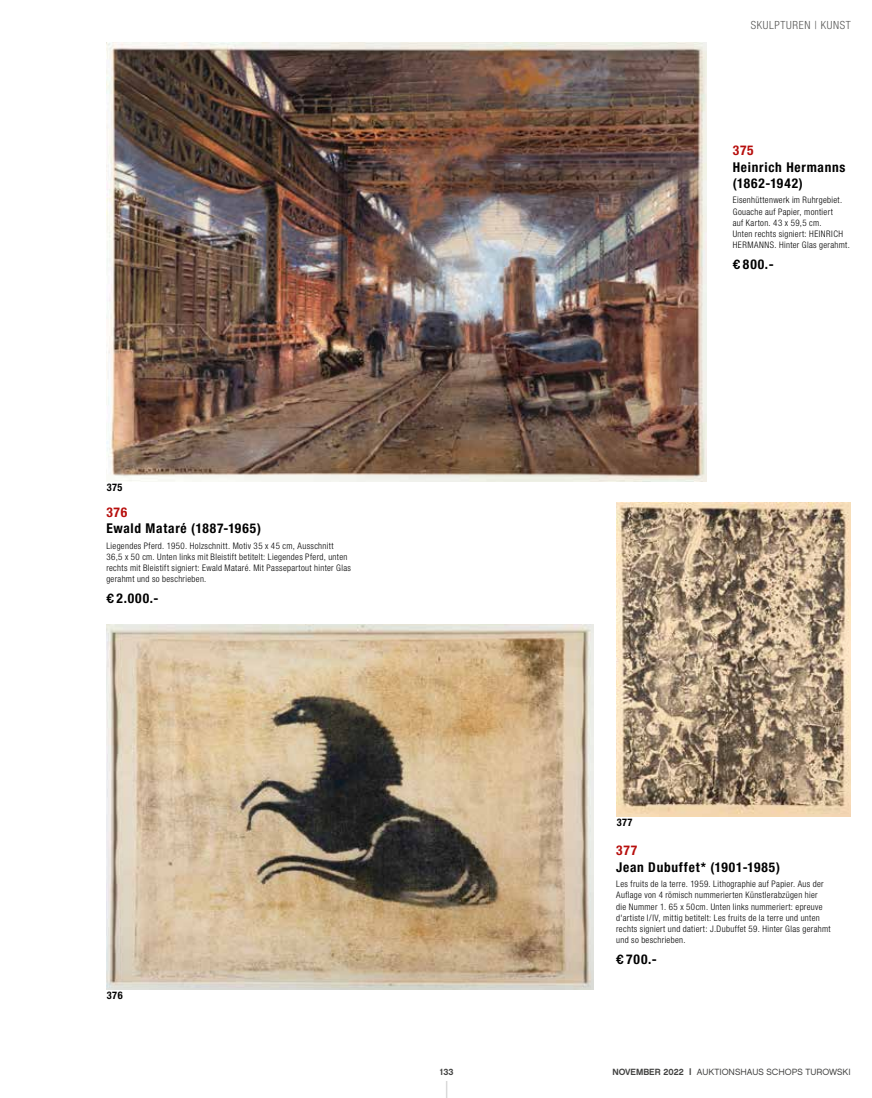
<style>
.page{position:relative;width:872px;height:1098px;background:#fff}
.page>*{position:absolute;margin:0;border:0;box-sizing:border-box;transform-origin:0 0}
.t1{font:700 condensed 13.5px/16.2px "Helvetica Neue LT Std";letter-spacing:.055em;color:#000}
.t2{font:700 condensed 13.5px "Helvetica Neue LT Std";letter-spacing:.06em;color:#b70e0c}
.t3{font:300 condensed 11.25px "Helvetica Neue LT Std";letter-spacing:.055em;color:#575756}
.t4{font:700 condensed 10.5px "Helvetica Neue LT Std";letter-spacing:.045em;color:#000}
.t5{font:300 condensed 9px/11.2px "Helvetica Neue LT Std";letter-spacing:.035em;color:#000}
.t6{font:9px "Chalet London Nineteen Sixty";color:#424241}
.t7{font:9px "Chalet New York Nineteen Sixty";color:#424241}
.s1{font-family:"Univers LT Std";font-stretch:normal}
.s2{font-family:"Chalet New York Nineteen Sixty"}
</style>
<div class="page">
<svg style="left:446px;top:1081px;width:1px;height:16px"></svg>
<img style="left:106px;top:43px;width:600px;height:438px">
<img style="left:106px;top:624px;width:487px;height:364px">
<img style="left:616px;top:502px;width:234px;height:314px">
<p class="t4" style="left:107px;top:481px;width:17px">375</p>
<h1 class="t2" style="left:106px;top:503px;width:23px">376</h1>
<h1 class="t1" style="left:106px;top:520px;width:156px">Ewald Mataré (1887-1965)</h1>
<p class="t5" style="left:106px;top:539px;width:246px">Liegendes Pferd. 1950. Holzschnitt. Motiv 35 x 45 cm, Ausschnitt 36,5 x 50 cm. Unten links mit Bleistift betitelt: Liegendes Pferd, unten rechts mit Bleistift signiert: Ewald Mataré. Mit Passepartout hinter Glas gerahmt und so beschrieben.</p>
<h1 class="t1" style="left:106px;top:589px;width:54px"><span class="s1">€</span> 2.000.-</h1>
<p class="t4" style="left:107px;top:988px;width:17px">376</p>
<p class="t3" style="left:751px;top:19px;width:101px">SKULPTUREN | KUNST</p>
<h1 class="t2" style="left:732px;top:142px;width:23px">375</h1>
<h1 class="t1" style="left:732px;top:158px;width:114px">Heinrich Hermanns (1862-1942)</h1>
<p class="t5" style="left:732px;top:194px;width:119px">Eisenhüttenwerk im Ruhrgebiet.<br>Gouache auf Papier, montiert<br>auf Karton. 43 x 59,5 cm.<br>Unten rechts signiert: HEINRICH<br>HERMANNS. Hinter Glas gerahmt.</p>
<h1 class="t1" style="left:732px;top:256px;width:42px"><span class="s1">€</span> 800.-</h1>
<p class="t4" style="left:617px;top:815px;width:17px">377</p>
<h1 class="t2" style="left:616px;top:842px;width:23px">377</h1>
<h1 class="t1" style="left:616px;top:858px;width:165px">Jean Dubuffet* (1901-1985)</h1>
<p class="t5" style="left:616px;top:877px;width:216px">Les fruits de la terre. 1959. Lithographie auf Papier. Aus der Auflage von 4 römisch nummerierten Künstlerabzügen hier<br>die Nummer 1. 65 x 50cm. Unten links nummeriert: epreuve d'artiste I/IV, mittig betitelt: Les fruits de la terre und unten rechts signiert und datiert: J.Dubuffet 59. Hinter Glas gerahmt und so beschrieben.</p>
<h1 class="t1" style="left:616px;top:950px;width:42px"><span class="s1">€</span> 700.-</h1>
<p class="t7" style="left:440px;top:1065px;width:15px">133</p>
<p class="t6" style="left:612px;top:1065px;width:240px"><span class="s2">NOVEMBER 2022 |</span> AUKTIONSHAUS SCHOPS TUROWSKI</p>
</div>
